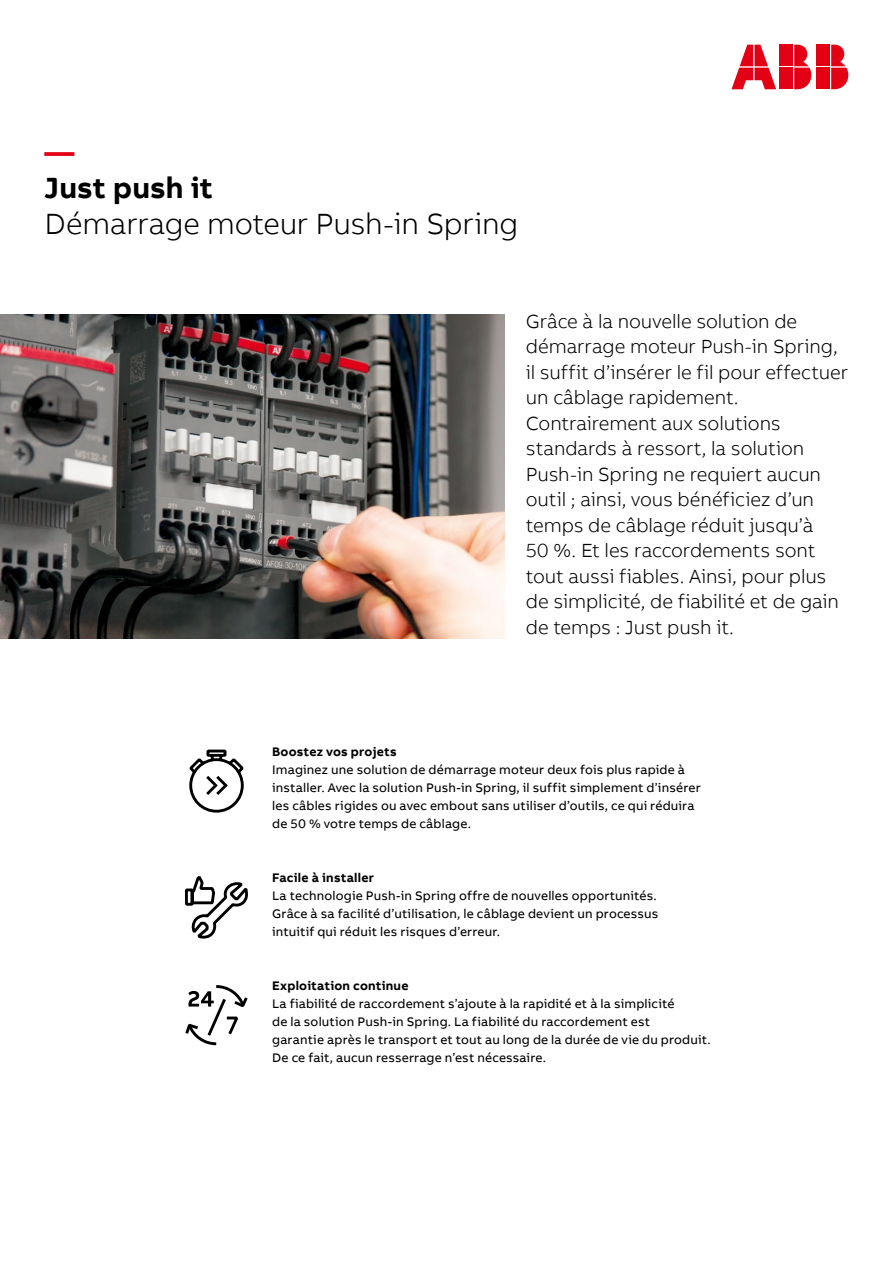
<style>
.page{position:relative;width:893px;height:1263px;background:#fff}
.page>*{position:absolute;margin:0;border:0;box-sizing:border-box;transform-origin:0 0}
.t1{font:300 30px "AB Bvoice";letter-spacing:-.01em;color:#000}
.t2{font:700 30px "AB Bvoice";letter-spacing:.005em;color:#000}
.t3{font:700 30px "AB Bvoice";color:#e30015}
.t4{font:300 19.5px/25.5px "AB Bvoice";letter-spacing:-.005em;color:#000}
.t5{font:12.75px/18px "AB Bvoice";letter-spacing:.015em;color:#000}
.t6{font:700 12.75px "AB Bvoice";letter-spacing:.02em;color:#000}
</style>
<div class="page">
<img style="left:0;top:315px;width:505px;height:324px">
<div style="left:817px;top:45px;width:13px;height:21px;background:#e30015"></div>
<div style="left:817px;top:68px;width:13px;height:21px;background:#e30015"></div>
<svg style="left:831px;top:45px;width:17px;height:44px"></svg>
<svg style="left:731px;top:45px;width:45px;height:44px"></svg>
<div style="left:780px;top:45px;width:13px;height:21px;background:#e30015"></div>
<div style="left:780px;top:68px;width:13px;height:21px;background:#e30015"></div>
<svg style="left:794px;top:45px;width:17px;height:44px"></svg>
<svg style="left:189px;top:749px;width:55px;height:64px"></svg>
<svg style="left:185px;top:876px;width:63px;height:62px"></svg>
<svg style="left:185px;top:985px;width:63px;height:61px"></svg>
<h1 class="t3" style="left:45px;top:132px;width:31px">—</h1>
<h1 class="t2" style="left:45px;top:168px;width:170px">Just push it</h1>
<h1 class="t1" style="left:45px;top:206px;width:475px">Démarrage moteur Push-in Spring</h1>
<p class="t4" style="left:526px;top:308px;width:324px">Grâce à la nouvelle solution de démarrage moteur Push-in Spring, il suffit d’insérer le fil pour effectuer un câblage rapidement.<br>Contrairement aux solutions standards à ressort, la solution<br>Push-in Spring ne requiert aucun outil ; ainsi, vous bénéficiez d’un temps de câblage réduit jusqu’à<br>50 %. Et les raccordements sont tout aussi fiables. Ainsi, pour plus de simplicité, de fiabilité et de gain de temps : Just push it.</p>
<p class="t6" style="left:272px;top:743px;width:126px">Boostez vos projets</p>
<p class="t5" style="left:272px;top:760px;width:430px">Imaginez une solution de démarrage moteur deux fois plus rapide à installer. Avec la solution Push-in Spring, il suffit simplement d’insérer les câbles rigides ou avec embout sans utiliser d’outils, ce qui réduira de 50 % votre temps de câblage.</p>
<p class="t6" style="left:272px;top:869px;width:104px">Facile à installer</p>
<p class="t5" style="left:272px;top:886px;width:388px">La technologie Push-in Spring offre de nouvelles opportunités.<br>Grâce à sa facilité d’utilisation, le câblage devient un processus intuitif qui réduit les risques d’erreur.</p>
<p class="t6" style="left:272px;top:977px;width:138px">Exploitation continue</p>
<p class="t5" style="left:272px;top:994px;width:440px">La fiabilité de raccordement s’ajoute à la rapidité et à la simplicité<br>de la solution Push-in Spring. La fiabilité du raccordement est<br>garantie après le transport et tout au long de la durée de vie du produit.<br>De ce fait, aucun resserrage n’est nécessaire.</p>
</div>
